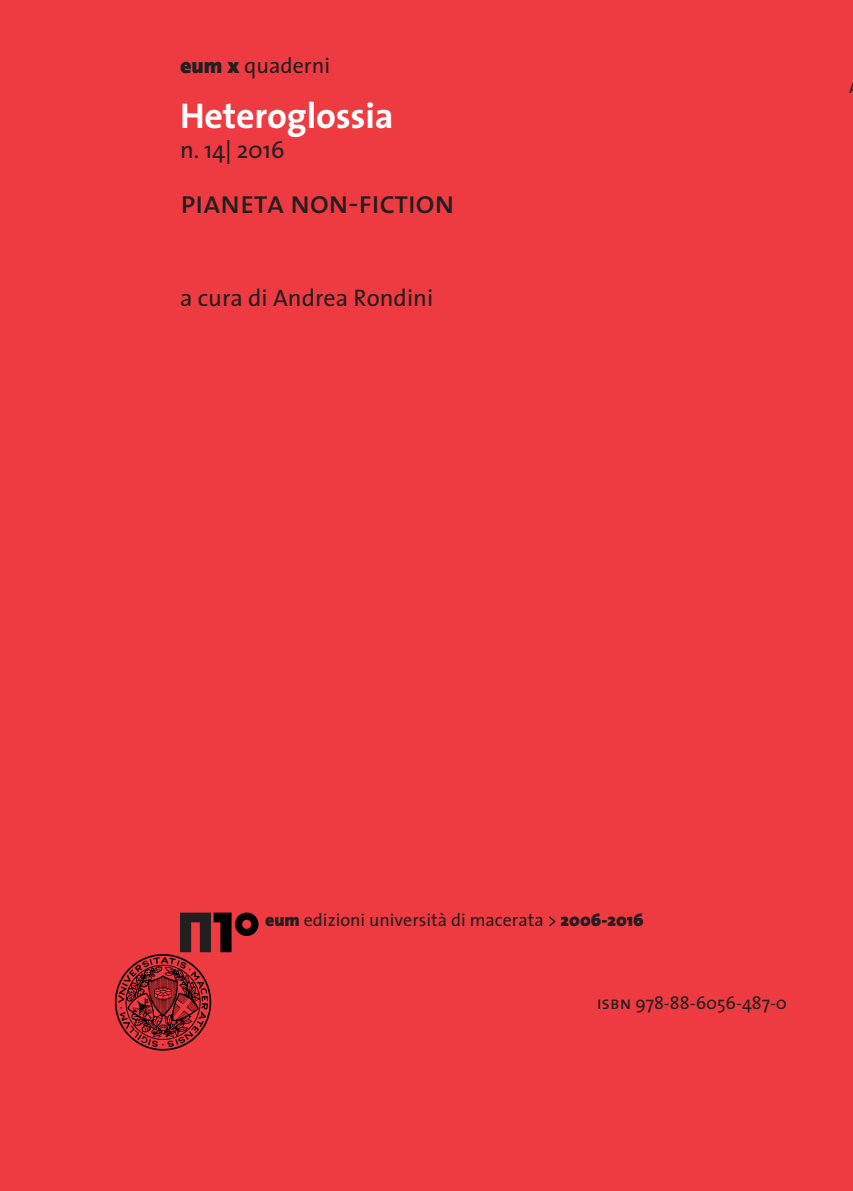
<style>
.page{position:relative;width:853px;height:1191px;background:#ee3a41}
.page>*{position:absolute;margin:0;border:0;box-sizing:border-box;transform-origin:0 0}
.t1{font:700 36px "The Sans";letter-spacing:-.005em;color:#fff}
.t2{font:32px "The Sans Caps";letter-spacing:-.025em;color:#231f20}
.t3{font:24px "The Sans";color:#231f20}
.t4{font:22px "The Sans";color:#231f20}
.t5{font:18px "The Sans";color:#231f20}
.s1{font-weight:900}
.s2{font-family:"The Sans Caps"}
</style>
<div class="page">
<svg style="left:114px;top:912px;width:144px;height:139px"></svg>
<p class="t4" style="left:180px;top:47px;width:152px"><span class="s1">eum x</span> quaderni</p>
<h1 class="t1" style="left:180px;top:85px;width:215px">Heteroglossia</h1>
<h3 class="t3" style="left:180px;top:129px;width:106px">n. 14| 2016</h3>
<h2 class="t2" style="left:180px;top:175px;width:276px">pianeta non-fiction</h2>
<h3 class="t3" style="left:180px;top:278px;width:255px">a cura di Andrea Rondini</h3>
<p class="t5" style="left:265px;top:904px;width:380px"><span class="s1">eum</span> edizioni università di macerata &gt; <span class="s1">2006-2016</span></p>
<p class="t5" style="left:597px;top:988px;width:192px"><span class="s2">isbn</span> 978-88-6056-487-0</p>
</div>
